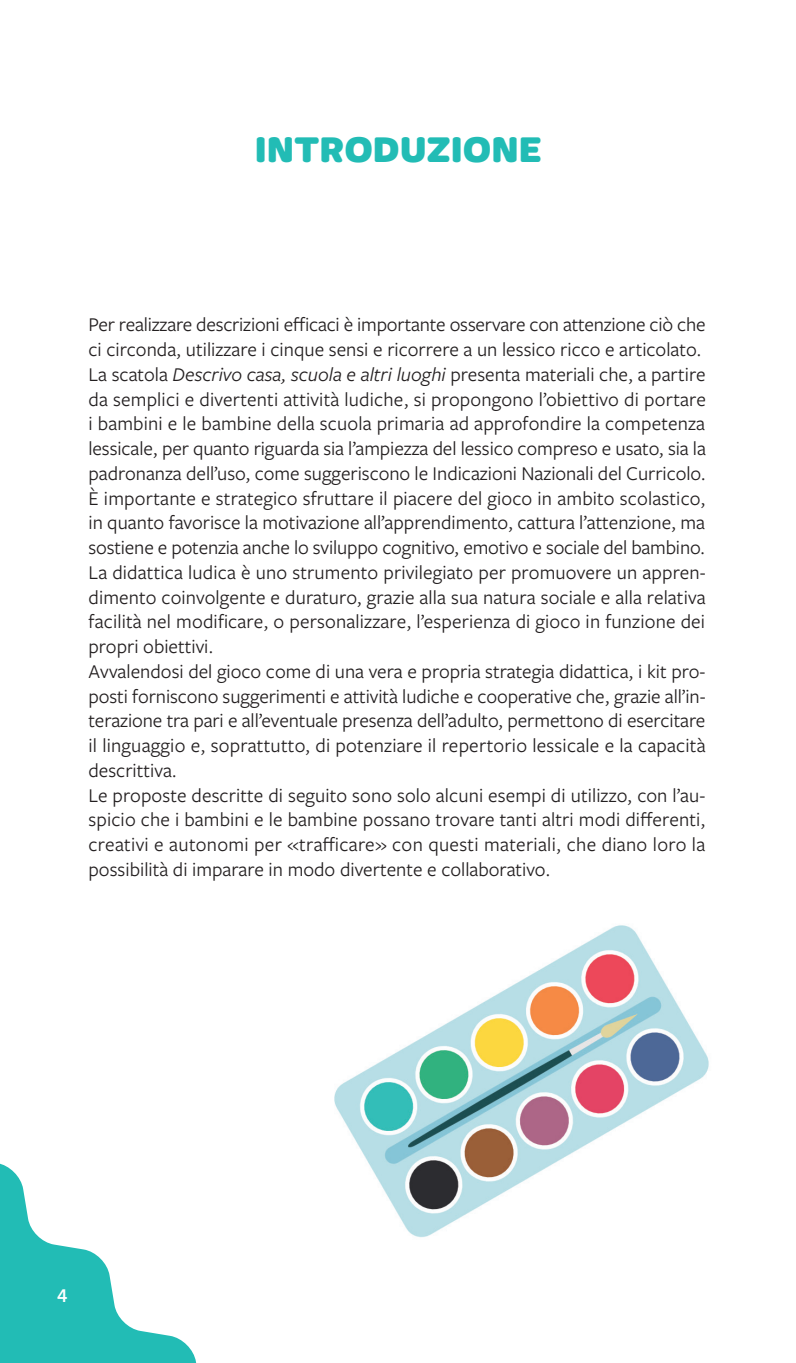
<style>
.page{position:relative;width:796px;height:1363px;background:#fff}
.page>*{position:absolute;margin:0;border:0;box-sizing:border-box;transform-origin:0 0}
.t1{font:900 39.38px "Freight Round Pro";color:#22bcb5}
.t2{font:20.25px/24.8px "Freight Sans Pro";color:#231f20}
.t3{font:600 20.25px "Freight Sans Pro";color:#fff}
.s1{font-style:italic}
</style>
<div class="page">
<img style="left:334px;top:925px;width:375px;height:313px">
<svg style="left:0;top:1163px;width:197px;height:200px"></svg>
<h1 class="t1" style="left:255px;top:125px;width:288px">INTRODUZIONE</h1>
<p class="t2" style="left:88px;top:311px;width:618px">Per realizzare descrizioni efficaci è importante osservare con attenzione ciò che ci circonda, utilizzare i cinque sensi e ricorrere a un lessico ricco e articolato.<br>La scatola <span class="s1">Descrivo casa, scuola e altri luoghi</span> presenta materiali che, a partire da semplici e divertenti attività ludiche, si propongono l’obiettivo di portare i bambini e le bambine della scuola primaria ad approfondire la competenza lessicale, per quanto riguarda sia l’ampiezza del lessico compreso e usato, sia la padronanza dell’uso, come suggeriscono le Indicazioni Nazionali del Curricolo.<br>È importante e strategico sfruttare il piacere del gioco in ambito scolastico, in quanto favorisce la motivazione all’apprendimento, cattura l’attenzione, ma sostiene e potenzia anche lo sviluppo cognitivo, emotivo e sociale del bambino.<br>La didattica ludica è uno strumento privilegiato per promuovere un appren&shy;dimento coinvolgente e duraturo, grazie alla sua natura sociale e alla relativa facilità nel modificare, o personalizzare, l’esperienza di gioco in funzione dei propri obiettivi.<br>Avvalendosi del gioco come di una vera e propria strategia didattica, i kit pro&shy;posti forniscono suggerimenti e attività ludiche e cooperative che, grazie all’in&shy;terazione tra pari e all’eventuale presenza dell’adulto, permettono di esercitare il linguaggio e, soprattutto, di potenziare il repertorio lessicale e la capacità descrittiva.<br>Le proposte descritte di seguito sono solo alcuni esempi di utilizzo, con l’au&shy;spicio che i bambini e le bambine possano trovare tanti altri modi differenti, creativi e autonomi per «trafficare» con questi materiali, che diano loro la possibilità di imparare in modo divertente e collaborativo.</p>
<p class="t3" style="left:57px;top:1281px;width:12px">4</p>
</div>
